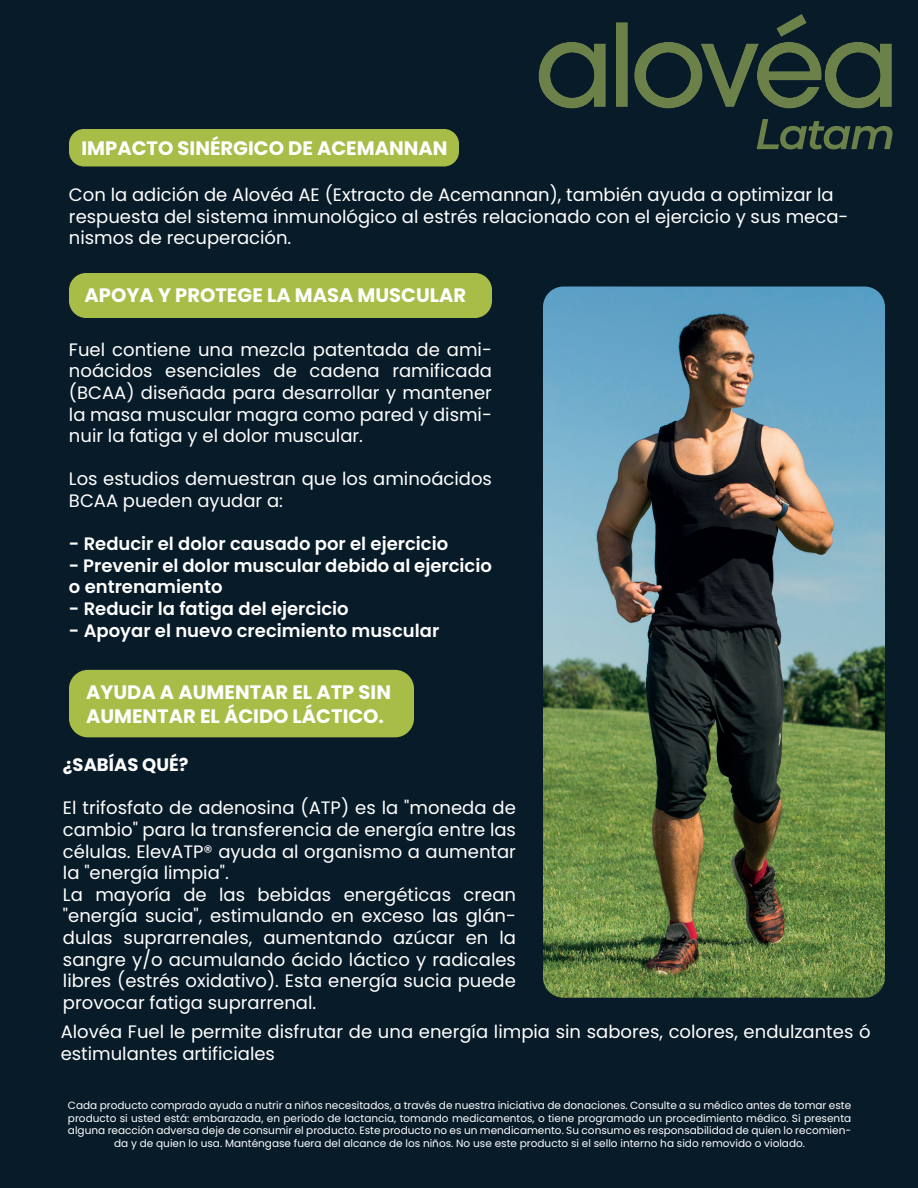
<style>
.page{position:relative;width:918px;height:1188px;background:#081b28}
.page>*{position:absolute;margin:0;border:0;box-sizing:border-box;transform-origin:0 0}
.t1{font:700 19.5px/23.4px "Poppins";color:#fff}
.t2{font:18px/21.6px "Poppins";color:#fff}
.t3{font:600 18px/21.6px "Poppins";color:#fff}
.t4{font:700 18px "Poppins";color:#fff}
.t5{font:10.5px/12.6px "Poppins";color:#fff;text-align:center}
</style>
<div class="page">
<div style="left:69px;top:129px;width:390px;height:37px;background:#a7bd48;border-radius:15px"></div>
<svg style="left:539px;top:14px;width:353px;height:95px"></svg>
<svg style="left:757px;top:119px;width:136px;height:30px"></svg>
<div style="left:69px;top:273px;width:423px;height:45px;background:#a7bd48;border-radius:17px"></div>
<div style="left:69px;top:670px;width:345px;height:67px;background:#a7bd48;border-radius:19px"></div>
<img style="left:543px;top:286px;width:342px;height:712px">
<p class="t1" style="left:82px;top:137px;width:367px">IMPACTO SINÉRGICO DE ACEMANNAN</p>
<p class="t2" style="left:69px;top:184px;width:781px">Con la adición de Alovéa AE (Extracto de Acemannan), también ayuda a optimizar la respuesta del sistema inmunológico al estrés relacionado con el ejercicio y sus meca&shy;nismos de recuperación.</p>
<p class="t1" style="left:85px;top:284px;width:383px">APOYA Y PROTEGE LA MASA MUSCULAR</p>
<p class="t2" style="left:69px;top:339px;width:425px;text-align:justify">Fuel contiene una mezcla patentada de ami&shy;noácidos esenciales de cadena ramificada (BCAA) diseñada para desarrollar y mantener la masa muscular magra como pared y dismi&shy;nuir la fatiga y el dolor muscular.</p>
<p class="t2" style="left:69px;top:468px;width:425px">Los estudios demuestran que los aminoácidos<br>BCAA pueden ayudar a:</p>
<p class="t3" style="left:69px;top:533px;width:381px">- Reducir el dolor causado por el ejercicio</p>
<p class="t3" style="left:69px;top:555px;width:425px">- Prevenir el dolor muscular debido al ejercicio o entrenamiento</p>
<p class="t3" style="left:69px;top:598px;width:281px">- Reducir la fatiga del ejercicio</p>
<p class="t3" style="left:69px;top:620px;width:372px">- Apoyar el nuevo crecimiento muscular</p>
<p class="t1" style="left:86px;top:681px;width:306px">AYUDA A AUMENTAR EL ATP SIN<br>AUMENTAR EL ÁCIDO LÁCTICO.</p>
<p class="t4" style="left:63px;top:755px;width:127px">¿SABÍAS QUÉ?</p>
<p class="t2" style="left:63px;top:797px;width:455px">El trifosfato de adenosina (ATP) es la "moneda de cambio" para la transferencia de energía entre las células. ElevATP® ayuda al organismo a aumentar la "energía limpia".<br>La mayoría de las bebidas energéticas crean "energía sucia", estimulando en exceso las glán&shy;dulas suprarrenales, aumentando azúcar en la sangre y/o acumulando ácido láctico y radicales libres (estrés oxidativo). Esta energía sucia puede provocar fatiga suprarrenal.</p>
<p class="t2" style="left:61px;top:1021px;width:811px">Alovéa Fuel le permite disfrutar de una energía limpia sin sabores, colores, endulzantes ó estimulantes artificiales</p>
<p class="t5" style="left:68px;top:1099px;width:785px">Cada producto comprado ayuda a nutrir a niños necesitados, a través de nuestra iniciativa de donaciones. Consulte a su médico antes de tomar este producto si usted está: embarazada, en periodo de lactancia, tomando medicamentos, o tiene programado un procedimiento médico. Si presenta alguna reacción adversa deje de consumir el producto. Este producto no es un mendicamento. Su consumo es responsabilidad de quien lo recomien&shy;da y de quien lo usa. Manténgase fuera del alcance de los niños. No use este producto si el sello interno ha sido removido o violado.</p>
</div>
